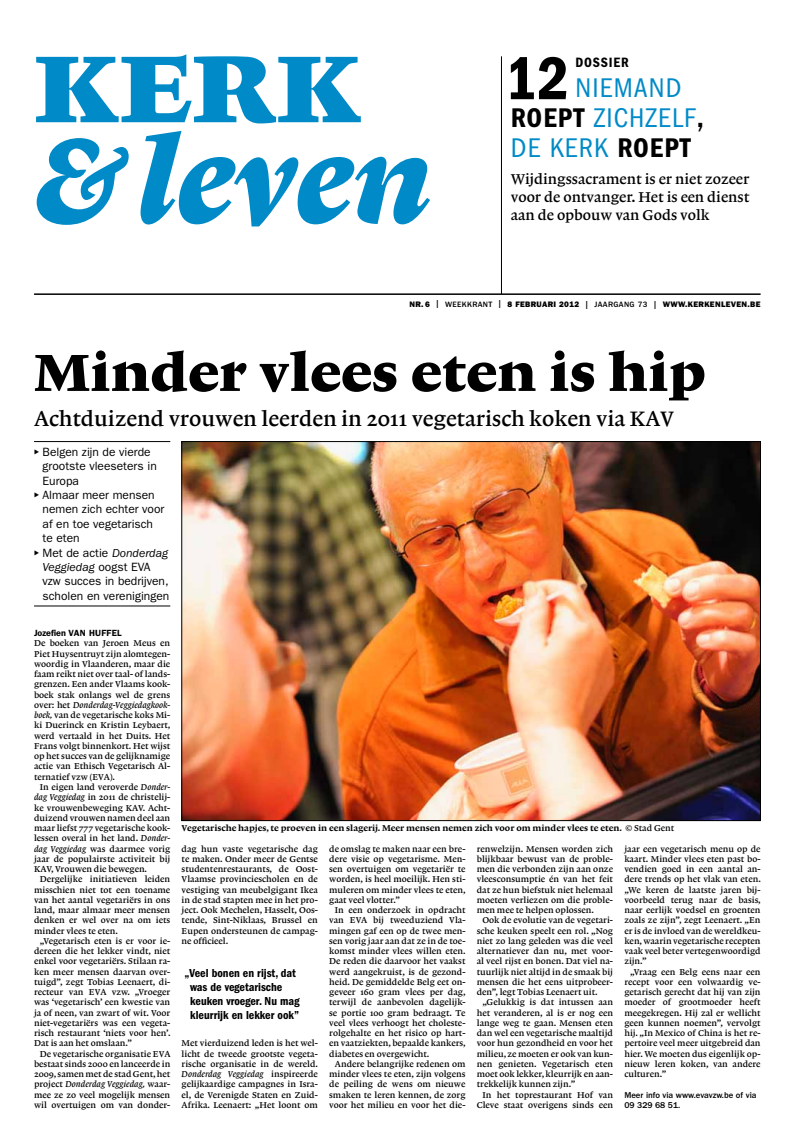
<style>
.page{position:relative;width:806px;height:1134px;background:#fff}
.page>*{position:absolute;margin:0;border:0;box-sizing:border-box;transform-origin:0 0}
.t1{font:125px "Lexicon No 1 F Italic Txt";color:#008ac7}
.t2{font:125px "Lexicon No 1 F Roman SC";color:#008ac7}
.t3{font:600 condensed 62.6px "Franklin Gothic LT";color:#000}
.t4{font:55px "Lexicon No 1 F Roman Txt";color:#000}
.t5{font:condensed 28px/30px "Franklin Gothic LT";letter-spacing:.04em;color:#008ac7}
.t6{font:22px "Lexicon No 1 B Roman Txt";color:#000}
.t7{font:15px/18px "Lexicon No 1 B Roman Txt";color:#000;text-align:justify}
.t8{font:600 condensed 14px "Franklin Gothic LT";letter-spacing:.06em;color:#000}
.t9{font:12px/14.4px "Franklin Gothic LT";color:#000}
.t10{font:600 condensed 12px/14px "Franklin Gothic LT";color:#000}
.t11{font:9px/10.3px "Lexicon No 1 B Roman Txt";color:#000;text-align:justify}
.t12{font:9px "Lexicon No 1 D Roman Txt";color:#000}
.t13{font:9px "Lexicon No 1 B Italic Txt";color:#000}
.t14{font:600 9px "Franklin Gothic LT";letter-spacing:.03em;color:#000}
.t15{font:500 8.8px/10.2px "Franklin Gothic LT";color:#000}
.t16{font:800 8px "Franklin Gothic LT";letter-spacing:.04em;color:#000}
.s1{font-weight:600;color:#000}
.s2{font-weight:500}
.s3{font-style:italic}
.s4{font-family:"Lexicon No 1 B Roman Txt"}
.s5{font-family:"Lexicon No 1 B Italic Txt"}
</style>
<div class="page">
<hr style="left:500px;top:56px;width:1px;height:238px;background:#000">
<hr style="left:34px;top:293px;width:726px;height:2px;background:#000">
<hr style="left:34px;top:441px;width:136px;height:1px;background:#000">
<hr style="left:34px;top:606px;width:136px;height:1px;background:#000">
<img style="left:183px;top:443px;width:575px;height:376px">
<h1 class="t2" style="left:34px;top:10px;width:328px">kerk</h1>
<h1 class="t1" style="left:34px;top:109px;width:398px">&amp; leven</h1>
<h2 class="t3" style="left:505px;top:43px;width:65px">12</h2>
<h3 class="t8" style="left:575px;top:55px;width:55px">dossier</h3>
<h3 class="t5" style="left:510px;top:73px;width:194px;text-indent:65px">NIEMAND <span class="s1">roept</span> ZICHZELF<span class="s1">,<br></span>DE KERK <span class="s1">roept</span></h3>
<h3 class="t7" style="left:510px;top:170px;width:240px">Wijdingssacrament is er niet zozeer voor de ontvanger. Het is een dienst aan de opbouw van Gods volk</h3>
<p class="t16" style="left:409px;top:299px;width:352px">NR. 6 <span class="s2">| weekkrant |</span> 8 FEBRUARI 2012 <span class="s2">| jaargang 73 |</span> WWW.KERKENLEVEN.BE</p>
<h3 class="t4" style="left:34px;top:342px;width:673px">Minder vlees eten is hip</h3>
<h3 class="t6" style="left:34px;top:406px;width:641px">Achtduizend vrouwen leerden in 2011 vegetarisch koken via KAV</h3>
<h3 class="t9" style="left:43px;top:444px;width:128px">Belgen zijn de vierde grootste vleeseters in<br>Europa<br>Almaar meer mensen nemen zich echter voor af en toe vegetarisch<br>te eten<br>Met de actie <span class="s3">Donderdag<br>Veggiedag</span> oogst EVA vzw succes in bedrijven, scholen en verenigingen</h3>
<p class="t14" style="left:34px;top:628px;width:89px">Jozefien Van Huffel</p>
<p class="t11" style="left:34px;top:638px;width:138px">De boeken van Jeroen Meus en Piet Huysentruyt zijn alomtegen&shy;woordig in Vlaanderen, maar die faam reikt niet over taal- of lands&shy;grenzen. Een ander Vlaams kook&shy;boek stak onlangs wel de grens</p>
<p class="t13" style="left:34px;top:700px;width:138px"><span class="s4">over: het</span> Donderdag-Veggiedagkook-</p>
<p class="t11" style="left:34px;top:710px;width:138px"><span class="s5">boek,</span> van de vegetarische koks Mi&shy;ki Duerinck en Kristin Leybaert, werd vertaald in het Duits. Het Frans volgt binnenkort. Het wijst op het succes van de gelijknamige actie van Ethisch Vegetarisch Al&shy;ternatief vzw (EVA).</p>
<p class="t11" style="left:34px;top:782px;width:138px;text-indent:6px">In eigen land veroverde <span class="s5">Donder&shy;dag Veggiedag</span> in 2011 de christelij&shy;ke vrouwenbeweging KAV. Acht&shy;duizend vrouwen namen deel aan maar liefst 777 vegetarische kook&shy;lessen overal in het land. <span class="s5">Donder&shy;dag Veggiedag</span> was daarmee vorig jaar de populairste activiteit bij KAV, Vrouwen die bewegen.</p>
<p class="t11" style="left:34px;top:874px;width:138px;text-indent:6px">Dergelijke initiatieven leiden misschien niet tot een toename van het aantal vegetariërs in ons land, maar almaar meer mensen denken er wel over na om iets minder vlees te eten.</p>
<p class="t11" style="left:34px;top:936px;width:138px;text-indent:6px">„Vegetarisch eten is er voor ie&shy;dereen die het lekker vindt, niet enkel voor vegetariërs. Stilaan ra&shy;ken meer mensen daarvan over&shy;tuigd”, zegt Tobias Leenaert, di&shy;recteur van EVA vzw. „Vroeger was ‘vegetarisch’ een kwestie van ja of neen, van zwart of wit. Voor niet-vegetariërs was een vegeta&shy;risch restaurant ‘niets voor hen’.<br>Dat is aan het omslaan.”</p>
<p class="t11" style="left:34px;top:1048px;width:138px;text-indent:6px">De vegetarische organisatie EVA bestaat sinds 2000 en lanceerde in 2009, samen met de stad Gent, het</p>
<p class="t13" style="left:34px;top:1079px;width:138px"><span class="s4">project</span> Donderdag Veggiedag, <span class="s4">waar-</span></p>
<p class="t11" style="left:34px;top:1089px;width:138px">mee ze zo veel mogelijk mensen wil overtuigen om van donder-</p>
<p class="t12" style="left:181px;top:823px;width:494px">Vegetarische hapjes, te proeven in een slagerij. Meer mensen nemen zich voor om minder vlees te eten. <span class="s4">© Stad Gent</span></p>
<p class="t11" style="left:181px;top:843px;width:138px">dag hun vaste vegetarische dag te maken. Onder meer de Gentse studentenrestaurants, de Oost-Vlaamse provinciescholen en de vestiging van meubelgigant Ikea in de stad stapten mee in het pro&shy;ject. Ook Mechelen, Hasselt, Oos&shy;tende, Sint-Niklaas, Brussel en Eupen ondersteunen de campag&shy;ne officieel.</p>
<p class="t11" style="left:329px;top:843px;width:138px">de omslag te maken naar een bre&shy;dere visie op vegetarisme. Men&shy;sen overtuigen om vegetariër te worden, is heel moeilijk. Hen sti&shy;muleren om minder vlees te eten, gaat veel vlotter.”</p>
<p class="t11" style="left:329px;top:905px;width:138px;text-indent:6px">In een onderzoek in opdracht van EVA bij tweeduziend Vla&shy;mingen gaf een op de twee men&shy;sen vorig jaar aan dat ze in de toe&shy;komst minder vlees willen eten.<br>De reden die daarvoor het vaakst werd aangekruist, is de gezond&shy;heid. De gemiddelde Belg eet on&shy;geveer 160 gram vlees per dag, terwijl de aanbevolen dagelijk&shy;se portie 100 gram bedraagt. Te veel vlees verhoogt het choleste&shy;rolgehalte en het risico op hart&shy;en vaatziekten, bepaalde kankers, diabetes en overgewicht.</p>
<p class="t11" style="left:329px;top:1059px;width:138px;text-indent:6px">Andere belangrijke redenen om minder vlees te eten, zijn volgens de peiling de wens om nieuwe smaken te leren kennen, de zorg voor het milieu en voor het die-</p>
<p class="t11" style="left:476px;top:843px;width:138px">renwelzijn. Mensen worden zich blijkbaar bewust van de proble&shy;men die verbonden zijn aan onze vleesconsumptie én van het feit dat ze hun biefstuk niet helemaal moeten verliezen om die proble&shy;men mee te helpen oplossen.</p>
<p class="t11" style="left:476px;top:915px;width:138px;text-indent:6px">Ook de evolutie van de vegetari&shy;sche keuken speelt een rol. „Nog niet zo lang geleden was die veel alternatiever dan nu, met voor&shy;al veel rijst en bonen. Dat viel na&shy;tuurlijk niet altijd in de smaak bij mensen die het eens uitprobeer&shy;den”, legt Tobias Leenaert uit.</p>
<p class="t11" style="left:476px;top:997px;width:138px;text-indent:6px">„Gelukkig is dat intussen aan het veranderen, al is er nog een lange weg te gaan. Mensen eten dan wel een vegetarische maaltijd voor hun gezondheid en voor het milieu, ze moeten er ook van kun&shy;nen genieten. Vegetarisch eten moet ook lekker, kleurrijk en aan&shy;trekkelijk kunnen zijn.”</p>
<p class="t11" style="left:476px;top:1089px;width:138px;text-align:right">In het toprestaurant Hof van<br>Cleve staat overigens sinds een</p>
<p class="t11" style="left:624px;top:843px;width:138px">jaar een vegetarisch menu op de kaart. Minder vlees eten past bo&shy;vendien goed in een aantal an&shy;dere trends op het vlak van eten. „We keren de laatste jaren bij&shy;voorbeeld terug naar de basis, naar eerlijk voedsel en groenten zoals ze zijn”, zegt Leenaert. „En er is de invloed van de wereldkeu&shy;ken, waarin vegetarische recepten vaak veel beter vertegenwoordigd zijn.”</p>
<p class="t11" style="left:624px;top:966px;width:138px;text-indent:6px">„Vraag een Belg eens naar een recept voor een volwaardig ve&shy;getarisch gerecht dat hij van zijn moeder of grootmoeder heeft meegekregen. Hij zal er wellicht geen kunnen noemen”, vervolgt hij. „In Mexico of China is het re&shy;pertoire veel meer uitgebreid dan hier. We moeten dus eigenlijk op&shy;nieuw leren koken, van andere culturen.”</p>
<p class="t15" style="left:624px;top:1089px;width:134px">Meer info via www.evavzw.be of via<br>09 329 68 51.</p>
<h3 class="t10" style="left:190px;top:966px;width:111px;text-indent:-6px">„Veel bonen en rijst, dat was de vegetarische keuken vroeger. Nu mag kleurrijk en lekker ook”</h3>
<p class="t11" style="left:181px;top:1038px;width:138px">Met vierduizend leden is het wel&shy;licht de tweede grootste vegeta&shy;rische organisatie in de wereld.</p>
<p class="t13" style="left:181px;top:1069px;width:138px">Donderdag Veggiedag <span class="s4">inspireerde</span></p>
<p class="t11" style="left:181px;top:1079px;width:138px">gelijkaardige campagnes in Isra&shy;ël, de Verenigde Staten en Zuid-Afrika. Leenaert: „Het loont om</p>
</div>
